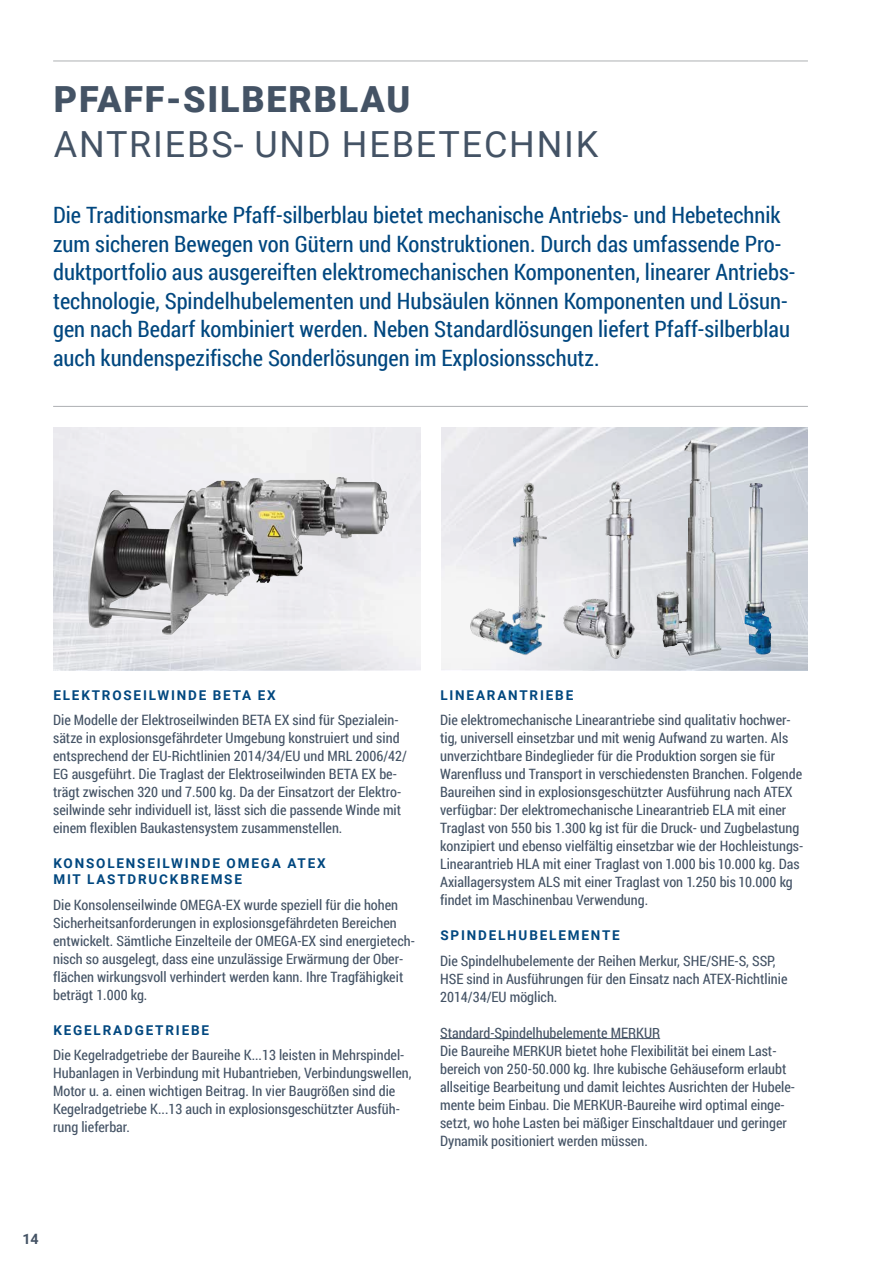
<style>
.page{position:relative;width:893px;height:1263px;background:#fff}
.page>*{position:absolute;margin:0;border:0;box-sizing:border-box;transform-origin:0 0}
.t1{font:36px "Roboto";letter-spacing:.05em;color:#445365}
.t2{font:900 36px "Roboto";letter-spacing:.05em;color:#445365}
.t3{font:22.5px/28.5px "Roboto Condensed";color:#00477f}
.t4{font:14.25px/18px "Roboto Condensed";color:#445365}
.t5{font:700 14.25px "Roboto";color:#445365}
.t6{font:700 13.5px/16.5px "Roboto";letter-spacing:.135em;color:#00477f}
</style>
<div class="page">
<hr style="left:53px;top:61px;width:755px;height:1px;background:#adb0b3">
<hr style="left:53px;top:406px;width:755px;height:1px;background:#adb0b3">
<hr style="left:440px;top:1038px;width:220px;height:1px;background:#445365">
<img style="left:53px;top:427px;width:755px;height:243px">
<div style="left:421px;top:418px;width:19px;height:256px;background:#fff"></div>
<img style="left:88px;top:477px;width:250px;height:157px">
<img style="left:745px;top:483px;width:27px;height:172px">
<img style="left:468px;top:482px;width:85px;height:174px">
<img style="left:657px;top:440px;width:35px;height:207px">
<img style="left:553px;top:481px;width:99px;height:178px">
<h1 class="t2" style="left:54px;top:74px;width:358px">PFAFF-SILBERBLAU</h1>
<h1 class="t1" style="left:54px;top:119px;width:546px">ANTRIEBS- UND HEBETECHNIK</h1>
<p class="t3" style="left:53px;top:200px;width:744px">Die Traditionsmarke Pfaff-silberblau bietet mechanische Antriebs- und Hebetechnik zum sicheren Bewegen von Gütern und Konstruktionen. Durch das umfassende Pro&shy;duktportfolio aus ausgereiften elektromechanischen Komponenten, linearer Antriebs&shy;technologie, Spindelhubelementen und Hubsäulen können Komponenten und Lösun&shy;gen nach Bedarf kombiniert werden. Neben Standardlösungen liefert Pfaff-silberblau auch kundenspezifische Sonderlösungen im Explosionsschutz.</p>
<p class="t6" style="left:53px;top:686px;width:224px">ELEKTROSEILWINDE BETA EX</p>
<p class="t6" style="left:440px;top:686px;width:134px">LINEARANTRIEBE</p>
<p class="t4" style="left:53px;top:711px;width:355px">Die Modelle der Elektroseilwinden BETA EX sind für Spezialein&shy;sätze in explosionsgefährdeter Umgebung konstruiert und sind entsprechend der EU-Richtlinien 2014/34/EU und MRL 2006/42/ EG ausgeführt. Die Traglast der Elektroseilwinden BETA EX be&shy;trägt zwischen 320 und 7.500 kg. Da der Einsatzort der Elektro&shy;seilwinde sehr individuell ist, lässt sich die passende Winde mit einem flexiblen Baukastensystem zusammenstellen.</p>
<p class="t4" style="left:440px;top:711px;width:365px">Die elektromechanische Linearantriebe sind qualitativ hochwer&shy;tig, universell einsetzbar und mit wenig Aufwand zu warten. Als unverzichtbare Bindeglieder für die Produktion sorgen sie für Warenfluss und Transport in verschiedensten Branchen. Folgende Baureihen sind in explosionsgeschützter Ausführung nach ATEX verfügbar: Der elektromechanische Linearantrieb ELA mit einer Traglast von 550 bis 1.300 kg ist für die Druck- und Zugbelastung konzipiert und ebenso vielfältig einsetzbar wie der Hochleistungs-Linearantrieb HLA mit einer Traglast von 1.000 bis 10.000 kg. Das Axiallagersystem ALS mit einer Traglast von 1.250 bis 10.000 kg findet im Maschinenbau Verwendung.</p>
<p class="t6" style="left:53px;top:854px;width:274px">KONSOLENSEILWINDE OMEGA ATEX<br>MIT LASTDRUCKBREMSE</p>
<p class="t4" style="left:53px;top:895px;width:363px">Die Konsolenseilwinde OMEGA-EX wurde speziell für die hohen Sicherheitsanforderungen in explosionsgefährdeten Bereichen entwickelt. Sämtliche Einzelteile der OMEGA-EX sind energietech&shy;nisch so ausgelegt, dass eine unzulässige Erwärmung der Ober&shy;flächen wirkungsvoll verhindert werden kann. Ihre Tragfähigkeit beträgt 1.000 kg.</p>
<p class="t6" style="left:440px;top:926px;width:181px">SPINDELHUBELEMENTE</p>
<p class="t4" style="left:440px;top:951px;width:349px">Die Spindelhubelemente der Reihen Merkur, SHE/SHE-S, SSP,<br>HSE sind in Ausführungen für den Einsatz nach ATEX-Richtlinie<br>2014/34/EU möglich.</p>
<p class="t4" style="left:440px;top:1023px;width:356px">Standard-Spindelhubelemente MERKUR<br>Die Baureihe MERKUR bietet hohe Flexibilität bei einem Last&shy;bereich von 250-50.000 kg. Ihre kubische Gehäuseform erlaubt allseitige Bearbeitung und damit leichtes Ausrichten der Hubele&shy;mente beim Einbau. Die MERKUR-Baureihe wird optimal einge&shy;setzt, wo hohe Lasten bei mäßiger Einschaltdauer und geringer Dynamik positioniert werden müssen.</p>
<p class="t6" style="left:53px;top:1021px;width:157px">KEGELRADGETRIEBE</p>
<p class="t4" style="left:53px;top:1046px;width:360px">Die Kegelradgetriebe der Baureihe K...13 leisten in Mehrspindel-Hubanlagen in Verbindung mit Hubantrieben, Verbindungswellen, Motor u. a. einen wichtigen Beitrag. In vier Baugrößen sind die Kegelradgetriebe K...13 auch in explosionsgeschützter Ausfüh&shy;rung lieferbar.</p>
<p class="t5" style="left:22px;top:1229px;width:18px">14</p>
</div>
